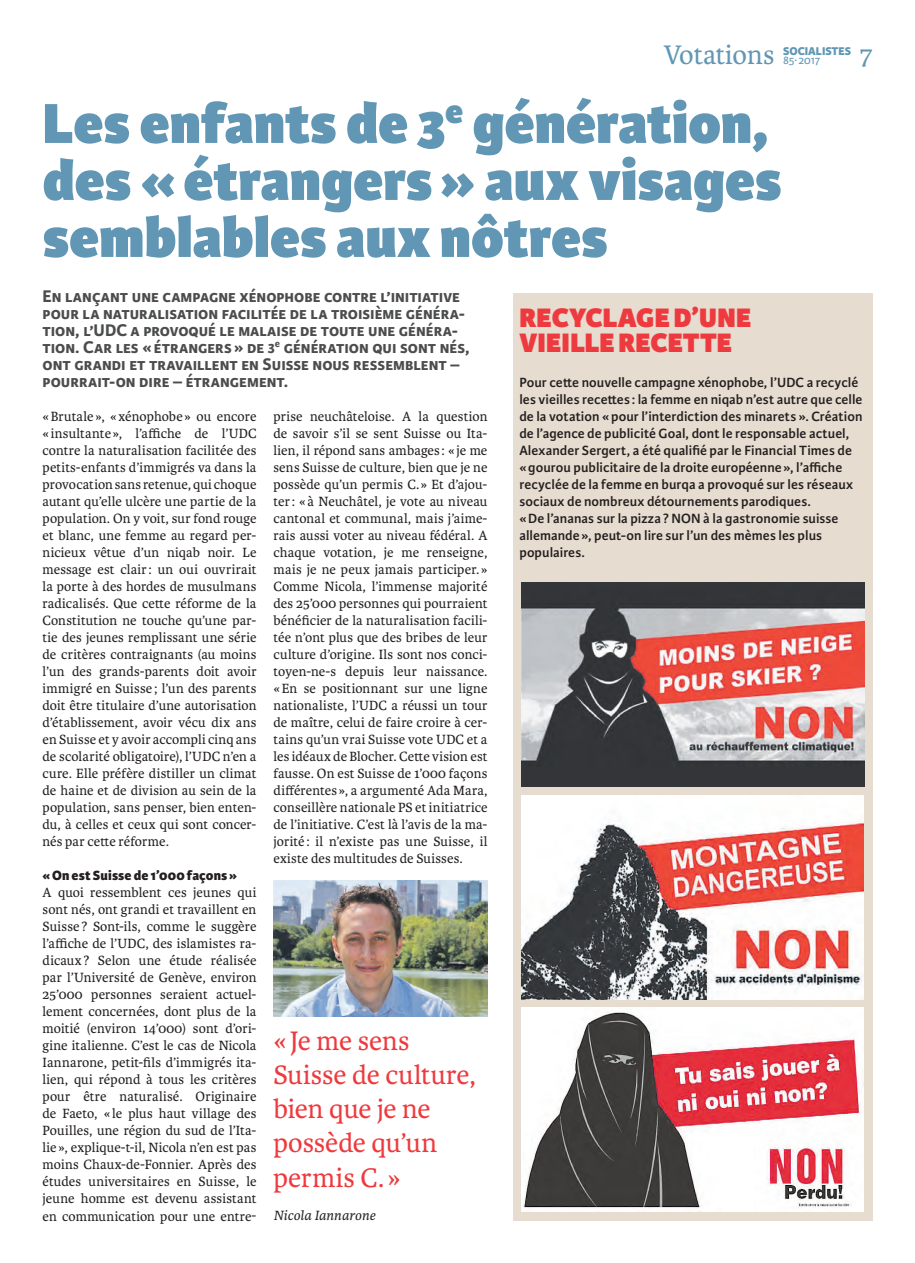
<style>
.page{position:relative;width:915px;height:1263px;background:#fff}
.page>*{position:absolute;margin:0;border:0;box-sizing:border-box;transform-origin:0 0}
.t1{font:800 60px/57px "Karmina Sans";color:#6197b5}
.t2{font:28.5px/34px "Karmina";letter-spacing:-.005em;color:#ee3a3e}
.t3{font:800 28.5px/25.5px "Karmina Sans";letter-spacing:.005em;color:#ee3a3e}
.t4{font:28.5px "Karmina";color:#6197b5}
.t5{font:700 18px/17px "Karmina Sans";color:#4b4c4d}
.t6{font:14.25px/17px "Karmina";letter-spacing:.01em;color:#231f20;text-align:justify}
.t7{font:600 14.25px/17px "Karmina Sans";letter-spacing:.005em;color:#231f20}
.t8{font:800 14.25px "Karmina Sans";letter-spacing:.01em;color:#231f20}
.t9{font:italic 14.25px "Karmina";letter-spacing:.005em;color:#231f20}
.t10{font:800 12px "Karmina Sans";color:#6197b5}
.t11{font:12px "Karmina Sans";letter-spacing:-.02em;color:#6197b5}
</style>
<div class="page">
<div style="left:513px;top:293px;width:359px;height:927px;background:#e6dccf"></div>
<img style="left:521px;top:583px;width:342px;height:204px">
<img style="left:521px;top:795px;width:342px;height:204px">
<img style="left:521px;top:1008px;width:342px;height:204px">
<img style="left:273px;top:880px;width:214px;height:136px">
<h2 class="t4" style="left:663px;top:39px;width:112px">Votations</h2>
<p class="t10" style="left:782px;top:44px;width:69px">SOCIALISTES</p>
<p class="t11" style="left:782px;top:53px;width:39px">85∙ 2017</p>
<h2 class="t4" style="left:859px;top:39px;width:14px">7</h2>
<h1 class="t1" style="left:43px;top:97px;width:740px">Les enfants de 3<sup>e</sup> génération, des «étrangers» aux visages semblables aux nôtres</h1>
<p class="t5" style="left:43px;top:288px;width:428px">En lançant une campagne xénophobe contre l’initiative pour la naturalisation facilitée de la troisième généra&shy;tion, l’UDC a provoqué le malaise de toute une généra&shy;tion. Car les «étrangers» de 3<sup>e</sup> génération qui sont nés, ont grandi et travaillent en Suisse nous ressemblent – pourrait-on dire – étrangement.</p>
<p class="t6" style="left:273px;top:408px;width:215px">prise neuchâteloise. A la question de savoir s’il se sent Suisse ou Ita&shy;lien, il répond sans ambages : « je me sens Suisse de culture, bien que je ne possède qu’un permis C. » Et d’ajou&shy;ter: « à Neuchâtel, je vote au niveau cantonal et communal, mais j’aime&shy;rais aussi voter au niveau fédéral. A chaque votation, je me renseigne, mais je ne peux jamais participer.» Comme Nicola, l’immense majorité des 25’000 personnes qui pourraient bénéficier de la naturalisation facili&shy;tée n’ont plus que des bribes de leur culture d’origine. Ils sont nos conci&shy;toyen-ne-s depuis leur naissance. «En se positionnant sur une ligne nationaliste, l’UDC a réussi un tour de maître, celui de faire croire à cer&shy;tains qu’un vrai Suisse vote UDC et a les idéaux de Blocher. Cette vision est fausse. On est Suisse de 1’000 façons différentes », a argumenté Ada Mara, conseillère nationale PS et initiatrice de l’initiative. C’est là l’avis de la ma&shy;jorité : il n’existe pas une Suisse, il existe des multitudes de Suisses.</p>
<h2 class="t3" style="left:519px;top:306px;width:233px">RECYCLAGE D’UNE<br>VIEILLE RECETTE</h2>
<p class="t7" style="left:519px;top:374px;width:344px">Pour cette nouvelle campagne xénophobe, l’UDC a recyclé les vieilles recettes : la femme en niqab n’est autre que celle de la votation «pour l’interdiction des minarets ». Création de l’agence de publicité Goal, dont le responsable actuel, Alexander Sergert, a été qualifié par le Financial Times de «gourou publicitaire de la droite européenne », l’affiche recyclée de la femme en burqa a provoqué sur les réseaux sociaux de nombreux détournements parodiques.<br>«De l’ananas sur la pizza ? NON à la gastronomie suisse allemande », peut-on lire sur l’un des mèmes les plus populaires.</p>
<p class="t6" style="left:43px;top:408px;width:215px">«Brutale », « xénophobe » ou encore « insultante », l’affiche de l’UDC contre la naturalisation facilitée des petits-enfants d’immigrés va dans la provocation sans retenue, qui choque autant qu’elle ulcère une partie de la population. On y voit, sur fond rouge et blanc, une femme au regard per&shy;nicieux vêtue d’un niqab noir. Le message est clair: un oui ouvrirait la porte à des hordes de musulmans radicalisés. Que cette réforme de la Constitution ne touche qu’une par&shy;tie des jeunes remplissant une série de critères contraignants (au moins l’un des grands-parents doit avoir immigré en Suisse ; l’un des parents doit être titulaire d’une autorisation d’établissement, avoir vécu dix ans en Suisse et y avoir accompli cinq ans de scolarité obligatoire), l’UDC n’en a cure. Elle préfère distiller un climat de haine et de division au sein de la population, sans penser, bien enten&shy;du, à celles et ceux qui sont concer&shy;nés par cette réforme.</p>
<p class="t8" style="left:43px;top:867px;width:196px">«On est Suisse de 1’000 façons»</p>
<p class="t6" style="left:43px;top:884px;width:215px">A quoi ressemblent ces jeunes qui sont nés, ont grandi et travaillent en Suisse ? Sont-ils, comme le suggère l’affiche de l’UDC, des islamistes ra&shy;dicaux ? Selon une étude réalisée par l’Université de Genève, environ 25’000 personnes seraient actuel&shy;lement concernées, dont plus de la moitié (environ 14’000) sont d’ori&shy;gine italienne. C’est le cas de Nicola Iannarone, petit-fils d’immigrés ita&shy;lien, qui répond à tous les critères pour être naturalisé. Originaire de Faeto, « le plus haut village des Pouilles, une région du sud de l’Ita&shy;lie », explique-t-il, Nicola n’en est pas moins Chaux-de-Fonnier. Après des études universitaires en Suisse, le jeune homme est devenu assistant en communication pour une entre-</p>
<h2 class="t2" style="left:273px;top:1024px;width:204px">« Je me sens<br>Suisse de culture, bien que je ne possède qu’un permis C. »</h2>
<p class="t9" style="left:273px;top:1208px;width:103px">Nicola Iannarone</p>
</div>
